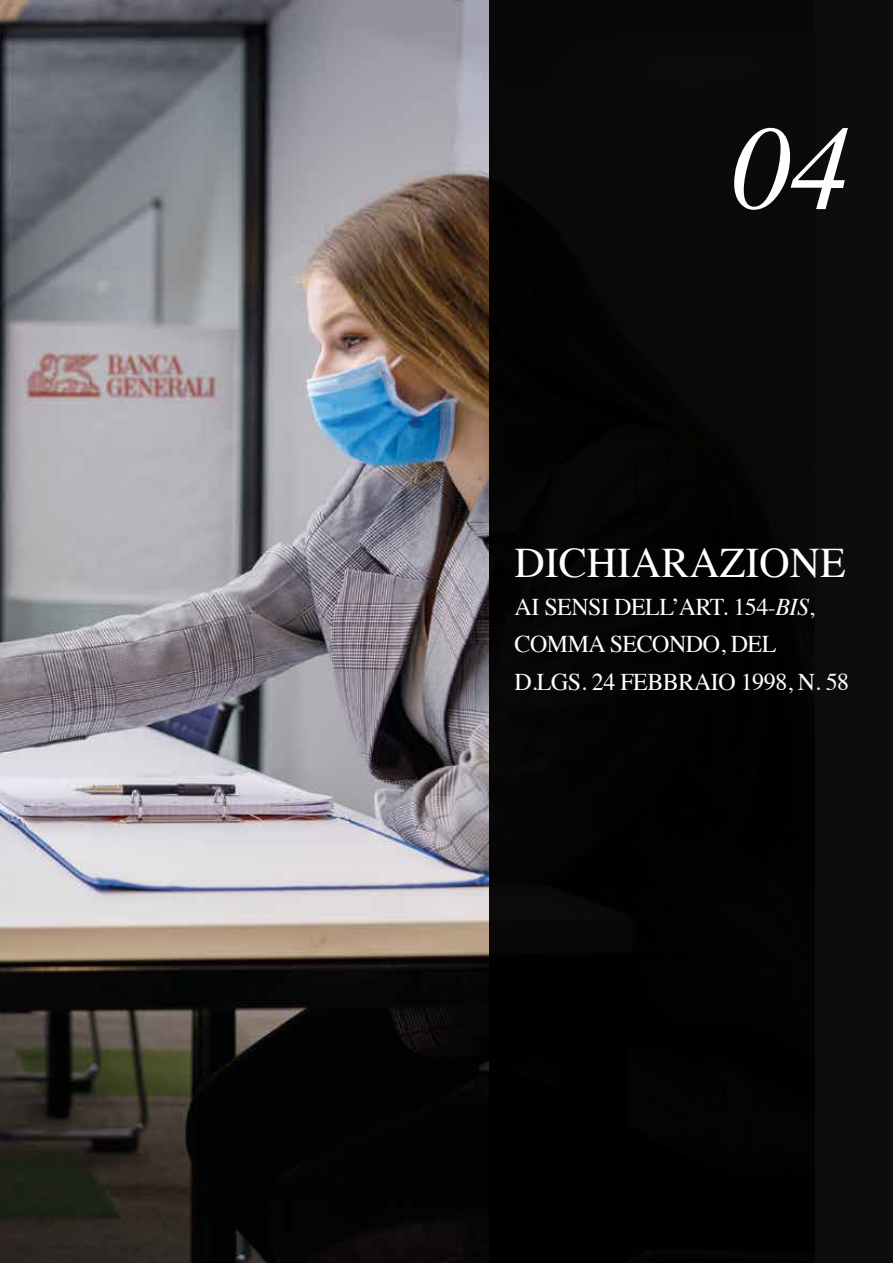
<style>
.page{position:relative;width:893px;height:1263px;background:#fff}
.page>*{position:absolute;margin:0;border:0;box-sizing:border-box;transform-origin:0 0}
.t1{font:italic 120px "Times";color:#fff}
.t2{font:42px "Times";color:#fff}
.t3{font:24px/37.5px "Times";letter-spacing:-.02em;color:#fff}
.s1{font-style:italic}
</style>
<div class="page">
<img style="left:0;top:0;width:489px;height:1263px">
<div style="left:489px;top:0;width:404px;height:1263px;background:#000"></div>
<h1 class="t1" style="left:730px;top:64px;width:121px">04</h1>
<h2 class="t2" style="left:514px;top:524px;width:333px">DICHIARAZIONE</h2>
<p class="t3" style="left:514px;top:586px;width:336px">AI SENSI DELL’ART. 154-<span class="s1">BIS</span>,<br>COMMA SECONDO, DEL<br>D.LGS. 24 FEBBRAIO 1998, N. 58</p>
</div>
